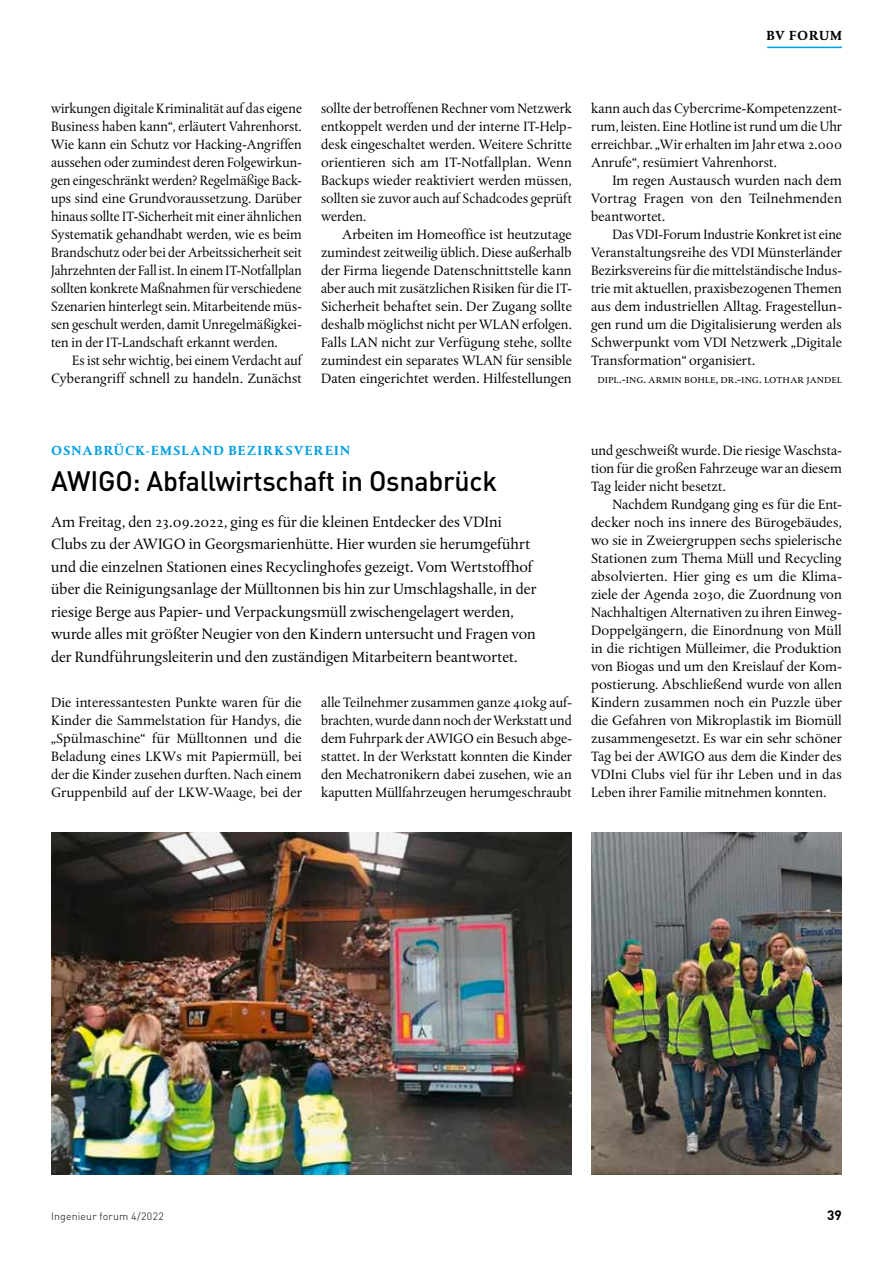
<style>
.page{position:relative;width:893px;height:1263px;background:#fff}
.page>*{position:absolute;margin:0;border:0;box-sizing:border-box;transform-origin:0 0}
.t1{font:500 27.75px "DINOT";letter-spacing:-.01em;color:#000}
.t2{font:15.75px/22.5px "DTL Albertina ST";color:#000}
.t3{font:14.25px/18px "DTL Albertina ST";color:#000;text-align:justify}
.t4{font:14.25px/18px "DTL Albertina ST";color:#000;text-align:justify;scale:.96 1}
.t5{font:700 13.5px "DTL Albertina T";letter-spacing:.09em;color:#009ee3}
.t6{font:700 13.5px "DTL Albertina T";letter-spacing:.055em;color:#000}
.t7{font:700 13.5px "DINOT";color:#000}
.t8{font:12px "DTL Albertina T Caps";letter-spacing:.01em;color:#000}
.t9{font:300 10.5px "DINOT";letter-spacing:.02em;color:#000}
</style>
<div class="page">
<img style="left:51px;top:833px;width:521px;height:342px">
<img style="left:591px;top:833px;width:251px;height:342px">
<hr style="left:767px;top:47px;width:75px;height:1px;background:#009ee3">
<p class="t6" style="left:766px;top:27px;width:77px">BV FORUM</p>
<p class="t4" style="left:51px;top:99px;width:263px">wirkungen digitale Kriminalität auf das eigene Business haben kann“, erläutert Vahrenhorst.<br>Wie kann ein Schutz vor Hacking-Angriffen aussehen oder zumindest deren Folgewirkun&shy;gen eingeschränkt werden? Regelmäßige Back&shy;ups sind eine Grundvoraussetzung. Darüber hinaus sollte IT-Sicherheit mit einer ähnlichen Systematik gehandhabt werden, wie es beim Brandschutz oder bei der Arbeitssicherheit seit Jahrzehnten der Fall ist. In einem IT-Notfallplan sollten konkrete Maßnahmen für verschiedene Szenarien hinterlegt sein. Mitarbeitende müs&shy;sen geschult werden, damit Unregelmäßigkei&shy;ten in der IT-Landschaft erkannt werden.</p>
<p class="t3" style="left:51px;top:351px;width:252px;text-align:right">Es ist sehr wichtig, bei einem Verdacht auf<br>Cyberangriff schnell zu handeln. Zunächst</p>
<p class="t3" style="left:321px;top:99px;width:252px">sollte der betroffenen Rechner vom Netzwerk entkoppelt werden und der interne IT-Help&shy;desk eingeschaltet werden. Weitere Schritte orientieren sich am IT-Notfallplan. Wenn Backups wieder reaktiviert werden müssen, sollten sie zuvor auch auf Schadcodes geprüft werden.</p>
<p class="t3" style="left:321px;top:225px;width:252px;text-indent:21px">Arbeiten im Homeoffice ist heutzutage zumindest zeitweilig üblich. Diese außerhalb der Firma liegende Datenschnittstelle kann aber auch mit zusätzlichen Risiken für die IT-Sicherheit behaftet sein. Der Zugang sollte deshalb möglichst nicht per WLAN erfolgen.<br>Falls LAN nicht zur Verfügung stehe, sollte zumindest ein separates WLAN für sensible Daten eingerichtet werden. Hilfestellungen</p>
<p class="t3" style="left:591px;top:99px;width:252px">kann auch das Cybercrime-Kompetenzzent&shy;rum, leisten. Eine Hotline ist rund um die Uhr erreichbar. „Wir erhalten im Jahr etwa 2.000<br>Anrufe“, resümiert Vahrenhorst.</p>
<p class="t3" style="left:591px;top:171px;width:252px;text-indent:21px">Im regen Austausch wurden nach dem Vortrag Fragen von den Teilnehmenden beantwortet.</p>
<p class="t3" style="left:591px;top:225px;width:252px;text-indent:21px">Das VDI-Forum Industrie Konkret ist eine Veranstaltungsreihe des VDI Münsterländer Bezirksvereins für die mittelständische Indus&shy;trie mit aktuellen, praxisbezogenen Themen aus dem industriellen Alltag. Fragestellun&shy;gen rund um die Digitalisierung werden als Schwerpunkt vom VDI Netzwerk „Digitale Transformation“ organisiert.</p>
<p class="t8" style="left:598px;top:371px;width:246px">dipl.-ing. armin bohle, dr.-ing. lothar jandel</p>
<p class="t5" style="left:51px;top:441px;width:300px">OSNABRÜCK-EMSLAND BEZIRKSVEREIN</p>
<h1 class="t1" style="left:51px;top:463px;width:448px">AWIGO: Abfallwirtschaft in Osnabrück</h1>
<p class="t2" style="left:51px;top:510px;width:487px">Am Freitag, den 23.09.2022, ging es für die kleinen Entdecker des VDIni Clubs zu der AWIGO in Georgsmarienhütte. Hier wurden sie herumgeführt und die einzelnen Stationen eines Recyclinghofes gezeigt. Vom Wertstoffhof über die Reinigungsanlage der Mülltonnen bis hin zur Umschlagshalle, in der riesige Berge aus Papier- und Verpackungsmüll zwischengelagert werden, wurde alles mit größter Neugier von den Kindern untersucht und Fragen von der Rundführungsleiterin und den zuständigen Mitarbeitern beantwortet.</p>
<p class="t3" style="left:51px;top:693px;width:252px">Die interessantesten Punkte waren für die Kinder die Sammelstation für Handys, die „Spülmaschine“ für Mülltonnen und die Beladung eines LKWs mit Papiermüll, bei der die Kinder zusehen durften. Nach einem Gruppenbild auf der LKW-Waage, bei der</p>
<p class="t3" style="left:321px;top:693px;width:252px">alle Teilnehmer zusammen ganze 410kg auf&shy;brachten, wurde dann noch der Werkstatt und dem Fuhrpark der AWIGO ein Besuch abge&shy;stattet. In der Werkstatt konnten die Kinder den Mechatronikern dabei zusehen, wie an kaputten Müllfahrzeugen herumgeschraubt</p>
<p class="t3" style="left:591px;top:441px;width:252px">und geschweißt wurde. Die riesige Waschsta&shy;tion für die großen Fahrzeuge war an diesem Tag leider nicht besetzt.</p>
<p class="t3" style="left:591px;top:495px;width:252px;text-indent:21px">Nachdem Rundgang ging es für die Ent&shy;decker noch ins innere des Bürogebäudes, wo sie in Zweiergruppen sechs spielerische Stationen zum Thema Müll und Recycling absolvierten. Hier ging es um die Klima&shy;ziele der Agenda 2030, die Zuordnung von Nachhaltigen Alternativen zu ihren Einweg-Doppelgängern, die Einordnung von Müll in die richtigen Mülleimer, die Produktion von Biogas und um den Kreislauf der Kom&shy;postierung. Abschließend wurde von allen Kindern zusammen noch ein Puzzle über die Gefahren von Mikroplastik im Biomüll zusammengesetzt. Es war ein sehr schöner Tag bei der AWIGO aus dem die Kinder des VDIni Clubs viel für ihr Leben und in das Leben ihrer Familie mitnehmen konnten.</p>
<p class="t9" style="left:51px;top:1210px;width:114px">Ingenieur forum 4/2022</p>
<p class="t7" style="left:827px;top:1207px;width:16px">39</p>
</div>
